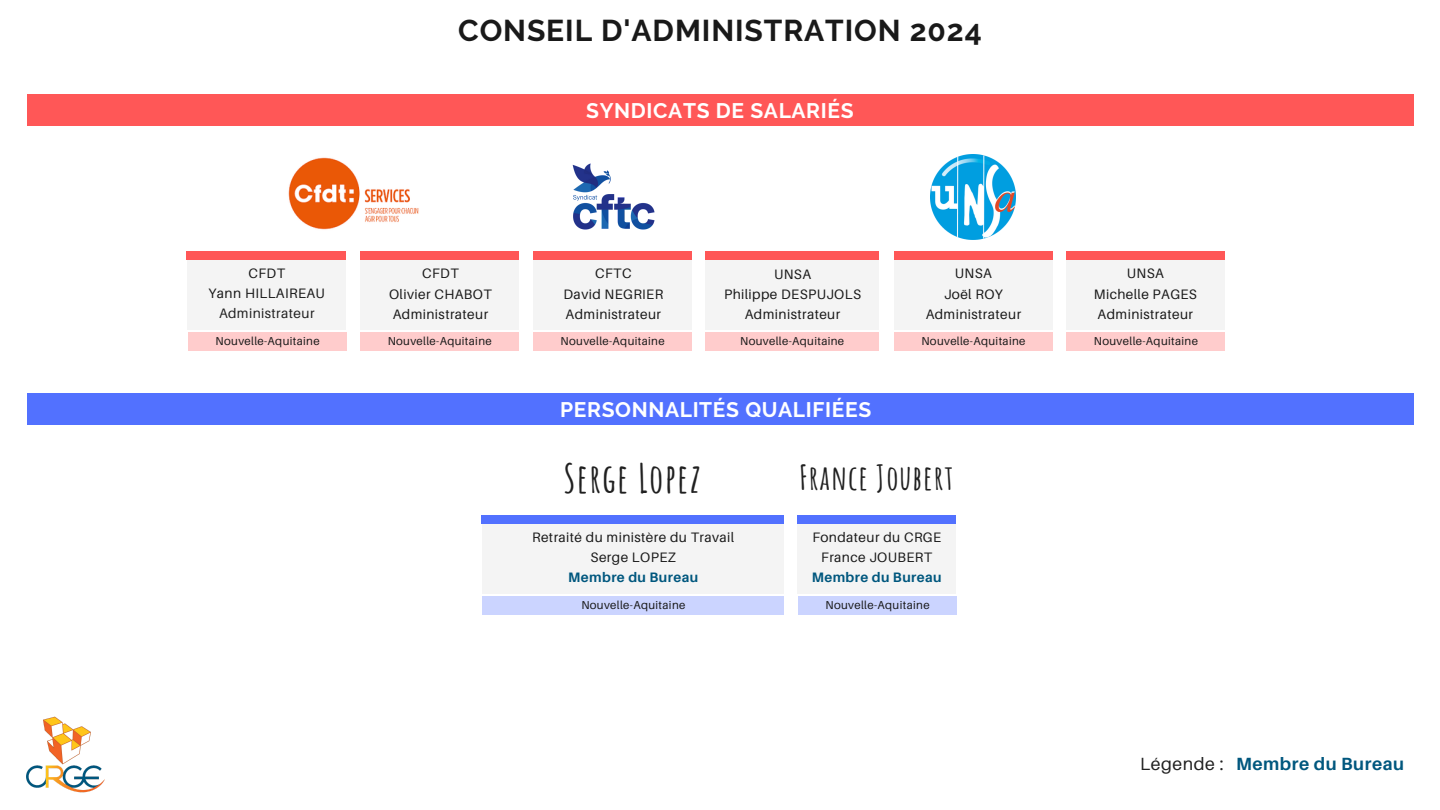
<style>
.page{position:relative;width:1440px;height:810px;background:#fff}
.page>*{position:absolute;margin:0;border:0;box-sizing:border-box;transform-origin:0 0}
.t1{font:700 39.7px "Amatic SC";letter-spacing:.03em;color:#202020}
.t2{font:700 33.7px "Amatic SC";letter-spacing:.03em;color:#202020}
.t3{font:700 30px "Raleway";letter-spacing:.03em;color:#191919}
.t4{font:700 21px "Raleway";letter-spacing:.03em;color:#fff}
.t5{font:700 17.7px "Aileron";letter-spacing:.03em;color:#00577e}
.t6{font:17.7px "Aileron";letter-spacing:.03em;color:#202020}
.t7{font:13.7px "Aileron";letter-spacing:.03em;color:#191919}
.t8{font:700 13.7px "Aileron";letter-spacing:.03em;color:#00577e}
.t9{font:13.7px "Aileron";letter-spacing:.03em;color:#202020}
.t10{font:11.5px "Aileron";letter-spacing:.03em;color:#191919}
</style>
<div class="page">
<div style="left:187px;top:259px;width:159px;height:70px;background:#f4f4f4"></div>
<div style="left:187px;top:251px;width:159px;height:9px;background:#ff5757"></div>
<div style="left:360px;top:259px;width:159px;height:71px;background:#f4f4f4"></div>
<div style="left:360px;top:251px;width:159px;height:9px;background:#ff5757"></div>
<div style="left:188px;top:332px;width:159px;height:19px;background:#fcc"></div>
<div style="left:360px;top:332px;width:159px;height:19px;background:#fcc"></div>
<div style="left:706px;top:260px;width:173px;height:70px;background:#f4f4f4"></div>
<div style="left:706px;top:251px;width:173px;height:9px;background:#ff5757"></div>
<div style="left:706px;top:332px;width:173px;height:19px;background:#fcc"></div>
<div style="left:894px;top:259px;width:159px;height:71px;background:#f4f4f4"></div>
<div style="left:894px;top:332px;width:159px;height:19px;background:#fcc"></div>
<div style="left:894px;top:251px;width:159px;height:9px;background:#ff5757"></div>
<div style="left:1066px;top:259px;width:159px;height:71px;background:#f4f4f4"></div>
<div style="left:1066px;top:251px;width:159px;height:9px;background:#ff5757"></div>
<div style="left:482px;top:523px;width:302px;height:70px;background:#f4f4f4"></div>
<div style="left:482px;top:515px;width:302px;height:9px;background:#5271ff"></div>
<div style="left:797px;top:523px;width:159px;height:70px;background:#f4f4f4"></div>
<div style="left:797px;top:515px;width:159px;height:9px;background:#5271ff"></div>
<div style="left:1066px;top:332px;width:159px;height:19px;background:#fcc"></div>
<div style="left:483px;top:596px;width:301px;height:18px;background:#cbd4ff"></div>
<div style="left:798px;top:596px;width:159px;height:18px;background:#cbd4ff"></div>
<div style="left:27px;top:94px;width:1386px;height:32px;background:#ff5757"></div>
<div style="left:27px;top:393px;width:1386px;height:32px;background:#5271ff"></div>
<img style="left:931px;top:154px;width:85px;height:85px">
<img style="left:572px;top:163px;width:83px;height:67px">
<img style="left:288px;top:157px;width:131px;height:73px">
<img style="left:26px;top:716px;width:79px;height:77px">
<div style="left:533px;top:259px;width:159px;height:71px;background:#f4f4f4"></div>
<div style="left:533px;top:251px;width:159px;height:9px;background:#ff5757"></div>
<div style="left:533px;top:332px;width:159px;height:19px;background:#fcc"></div>
<p class="t3" style="left:458px;top:13px;width:525px">CONSEIL D'ADMINISTRATION 2024</p>
<p class="t4" style="left:586px;top:99px;width:269px">SYNDICATS DE SALARIÉS</p>
<p class="t7" style="left:248px;top:265px;width:38px">CFDT</p>
<p class="t7" style="left:209px;top:285px;width:118px">Yann HILLAIREAU</p>
<p class="t9" style="left:219px;top:305px;width:97px">Administrateur</p>
<p class="t7" style="left:422px;top:265px;width:38px">CFDT</p>
<p class="t7" style="left:389px;top:285px;width:104px">Olivier CHABOT</p>
<p class="t7" style="left:393px;top:305px;width:97px">Administrateur</p>
<p class="t10" style="left:216px;top:334px;width:106px">Nouvelle-Aquitaine</p>
<p class="t10" style="left:388px;top:334px;width:106px">Nouvelle-Aquitaine</p>
<p class="t7" style="left:595px;top:265px;width:38px">CFTC</p>
<p class="t7" style="left:564px;top:285px;width:101px">David NEGRIER</p>
<p class="t7" style="left:566px;top:305px;width:97px">Administrateur</p>
<h6 class="t10" style="left:561px;top:334px;width:106px">Nouvelle-Aquitaine</h6>
<p class="t7" style="left:955px;top:265px;width:39px">UNSA</p>
<p class="t7" style="left:944px;top:285px;width:60px">Joël ROY</p>
<p class="t7" style="left:926px;top:305px;width:97px">Administrateur</p>
<p class="t7" style="left:774px;top:265px;width:39px">UNSA</p>
<p class="t7" style="left:724px;top:286px;width:138px">Philippe DESPUJOLS</p>
<p class="t7" style="left:745px;top:306px;width:97px">Administrateur</p>
<p class="t10" style="left:740px;top:334px;width:106px">Nouvelle-Aquitaine</p>
<p class="t10" style="left:921px;top:334px;width:106px">Nouvelle-Aquitaine</p>
<p class="t4" style="left:560px;top:397px;width:313px">PERSONNALITÉS QUALIFIÉES</p>
<p class="t1" style="left:564px;top:453px;width:139px">Serge Lopez</p>
<p class="t7" style="left:532px;top:529px;width:204px">Retraité du ministère du Travail</p>
<p class="t7" style="left:591px;top:549px;width:87px">Serge LOPEZ</p>
<p class="t8" style="left:568px;top:569px;width:132px">Membre du Bureau</p>
<p class="t2" style="left:799px;top:456px;width:156px">France Joubert</p>
<p class="t7" style="left:812px;top:529px;width:130px">Fondateur du CRGE</p>
<p class="t7" style="left:821px;top:549px;width:112px">France JOUBERT</p>
<p class="t8" style="left:812px;top:569px;width:132px">Membre du Bureau</p>
<h1 class="t10" style="left:581px;top:598px;width:106px">Nouvelle-Aquitaine</h1>
<h2 class="t10" style="left:826px;top:598px;width:106px">Nouvelle-Aquitaine</h2>
<p class="t7" style="left:1127px;top:265px;width:39px">UNSA</p>
<p class="t7" style="left:1094px;top:285px;width:105px">Michelle PAGES</p>
<p class="t7" style="left:1098px;top:305px;width:97px">Administrateur</p>
<h4 class="t10" style="left:1094px;top:334px;width:106px">Nouvelle-Aquitaine</h4>
<p class="t6" style="left:1140px;top:753px;width:85px">Légende :</p>
<p class="t5" style="left:1236px;top:753px;width:169px">Membre du Bureau</p>
</div>
